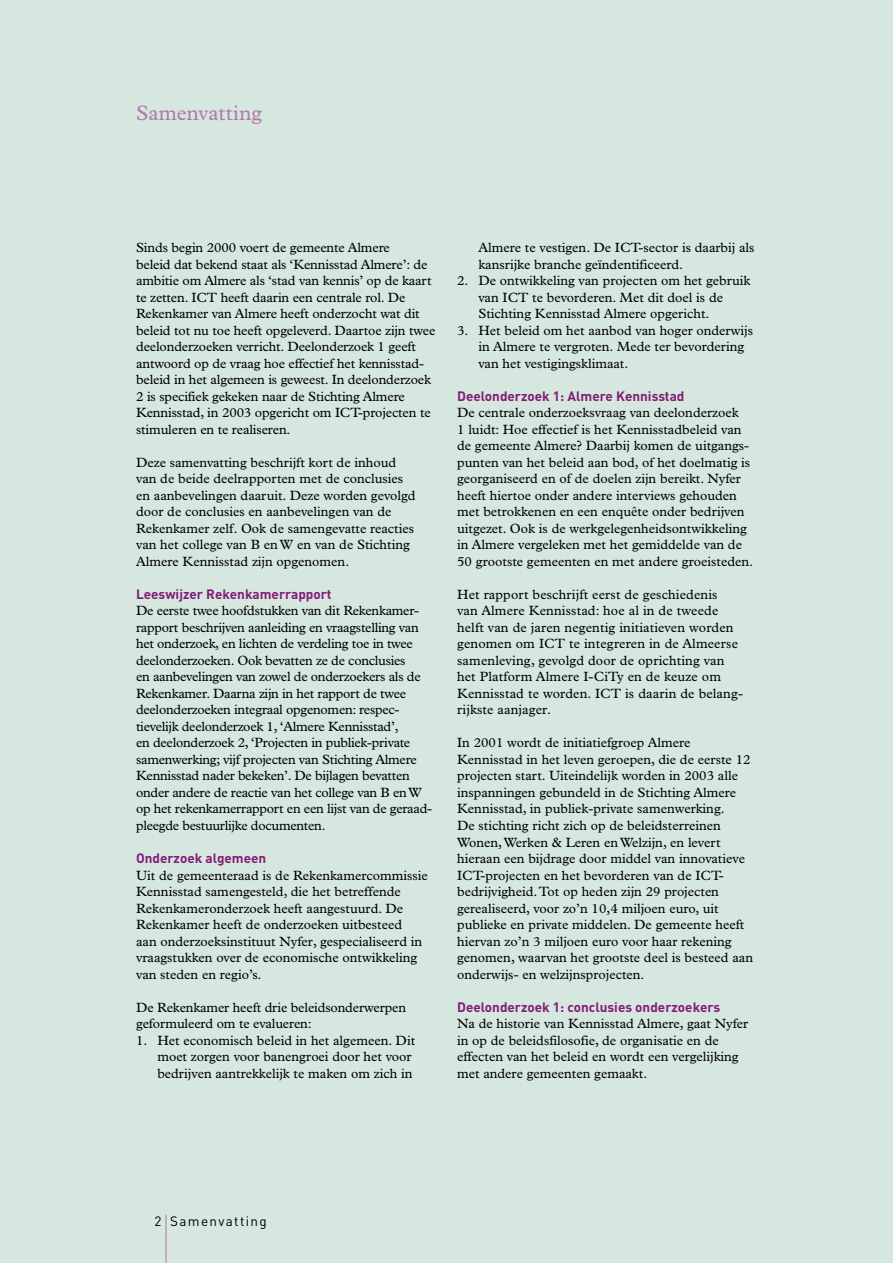
<style>
.page{position:relative;width:893px;height:1263px;background:#d6e7df}
.page>*{position:absolute;margin:0;border:0;box-sizing:border-box;transform-origin:0 0}
.t1{font:21px "Plantin Std";color:#b17aae}
.t2{font:13.5px/16.5px "Plantin Std";color:#000}
.t3{font:13.5px/16.5px "Plantin Std";letter-spacing:-.02em;color:#000}
.t4{font:700 13.5px "DIN";color:#811c76}
.t5{font:13.5px "DIN";letter-spacing:.1em;color:#000}
</style>
<div class="page">
<hr style="left:165px;top:1215px;width:2px;height:48px;background:#b17aae">
<h1 class="t1" style="left:136px;top:101px;width:128px">Samenvatting</h1>
<p class="t2" style="left:136px;top:240px;width:301px">Sinds begin 2000 voert de gemeente Almere<br>beleid dat bekend staat als ‘Kennisstad Almere’: de ambitie om Almere als ‘stad van kennis’ op de kaart te zetten. ICT heeft daarin een centrale rol. De Rekenkamer van Almere heeft onderzocht wat dit beleid tot nu toe heeft opgeleverd. Daartoe zijn twee deelonderzoeken verricht. Deelonderzoek 1 geeft antwoord op de vraag hoe effectief het kennisstad&shy;beleid in het algemeen is geweest. In deelonderzoek 2 is specifiek gekeken naar de Stichting Almere Kennisstad, in 2003 opgericht om ICT-projecten te stimuleren en te realiseren.</p>
<p class="t2" style="left:136px;top:454px;width:281px">Deze samenvatting beschrijft kort de inhoud van de beide deelrapporten met de conclusies en aanbevelingen daaruit. Deze worden gevolgd door de conclusies en aanbevelingen van de Rekenkamer zelf. Ook de samengevatte reacties van het college van B en W en van de Stichting Almere Kennisstad zijn opgenomen.</p>
<p class="t4" style="left:136px;top:585px;width:197px">Leeswijzer Rekenkamerrapport</p>
<p class="t3" style="left:136px;top:603px;width:298px">De eerste twee hoofdstukken van dit Rekenkamer&shy;rapport beschrijven aanleiding en vraagstelling van het onderzoek, en lichten de verdeling toe in twee deelonderzoeken. Ook bevatten ze de conclusies<br>en aanbevelingen van zowel de onderzoekers als de Rekenkamer. Daarna zijn in het rapport de twee deelonderzoeken integraal opgenomen: respec&shy;tievelijk deelonderzoek 1, ‘Almere Kennisstad’,<br>en deelonderzoek 2, ‘Projecten in publiek-private samenwerking; vijf projecten van Stichting Almere Kennisstad nader bekeken’. De bijlagen bevatten onder andere de reactie van het college van B en W op het rekenkamerrapport en een lijst van de geraad&shy;pleegde bestuurlijke documenten.</p>
<p class="t4" style="left:136px;top:849px;width:132px">Onderzoek algemeen</p>
<p class="t2" style="left:136px;top:867px;width:293px">Uit de gemeenteraad is de Rekenkamercommissie Kennisstad samengesteld, die het betreffende Rekenkameronderzoek heeft aangestuurd. De Rekenkamer heeft de onderzoeken uitbesteed<br>aan onderzoeksinstituut Nyfer, gespecialiseerd in vraagstukken over de economische ontwikkeling van steden en regio’s.</p>
<p class="t2" style="left:136px;top:999px;width:272px">De Rekenkamer heeft drie beleidsonderwerpen geformuleerd om te evalueren:</p>
<p class="t2" style="left:157px;top:1032px;width:259px;text-indent:-21px">1. Het economisch beleid in het algemeen. Dit moet zorgen voor banengroei door het voor bedrijven aantrekkelijk te maken om zich in</p>
<p class="t2" style="left:478px;top:240px;width:278px">Almere te vestigen. De ICT-sector is daarbij als kansrijke branche geïndentificeerd.</p>
<p class="t2" style="left:478px;top:273px;width:274px;text-indent:-21px">2. De ontwikkeling van projecten om het gebruik van ICT te bevorderen. Met dit doel is de<br>Stichting Kennisstad Almere opgericht.</p>
<p class="t2" style="left:478px;top:322px;width:276px;text-indent:-21px">3. Het beleid om het aanbod van hoger onderwijs in Almere te vergroten. Mede ter bevordering van het vestigingsklimaat.</p>
<p class="t4" style="left:457px;top:387px;width:229px">Deelonderzoek 1: Almere Kennisstad</p>
<p class="t2" style="left:457px;top:405px;width:298px">De centrale onderzoeksvraag van deelonderzoek<br>1 luidt: Hoe effectief is het Kennisstadbeleid van de gemeente Almere? Daarbij komen de uitgangs&shy;punten van het beleid aan bod, of het doelmatig is georganiseerd en of de doelen zijn bereikt. Nyfer heeft hiertoe onder andere interviews gehouden met betrokkenen en een enquête onder bedrijven uitgezet. Ook is de werkgelegenheidsontwikkeling in Almere vergeleken met het gemiddelde van de 50 grootste gemeenten en met andere groeisteden.</p>
<p class="t2" style="left:457px;top:586px;width:287px">Het rapport beschrijft eerst de geschiedenis<br>van Almere Kennisstad: hoe al in de tweede helft van de jaren negentig initiatieven worden genomen om ICT te integreren in de Almeerse samenleving, gevolgd door de oprichting van het Platform Almere I-CiTy en de keuze om Kennisstad te worden. ICT is daarin de belang&shy;rijkste aanjager.</p>
<p class="t2" style="left:457px;top:735px;width:297px">In 2001 wordt de initiatiefgroep Almere Kennisstad in het leven geroepen, die de eerste 12 projecten start. Uiteindelijk worden in 2003 alle inspanningen gebundeld in de Stichting Almere Kennisstad, in publiek-private samenwerking.<br>De stichting richt zich op de beleidsterreinen Wonen, Werken &amp; Leren en Welzijn, en levert hieraan een bijdrage door middel van innovatieve ICT-projecten en het bevorderen van de ICT&shy;bedrijvigheid. Tot op heden zijn 29 projecten gerealiseerd, voor zo’n 10,4 miljoen euro, uit publieke en private middelen. De gemeente heeft hiervan zo’n 3 miljoen euro voor haar rekening genomen, waarvan het grootste deel is besteed aan onderwijs- en welzijnsprojecten.</p>
<p class="t4" style="left:457px;top:997px;width:265px">Deelonderzoek 1: conclusies onderzoekers</p>
<p class="t2" style="left:457px;top:1015px;width:293px">Na de historie van Kennisstad Almere, gaat Nyfer in op de beleidsfilosofie, de organisatie en de effecten van het beleid en wordt een vergelijking met andere gemeenten gemaakt.</p>
<p class="t5" style="left:170px;top:1213px;width:98px">Samenvatting</p>
</div>
